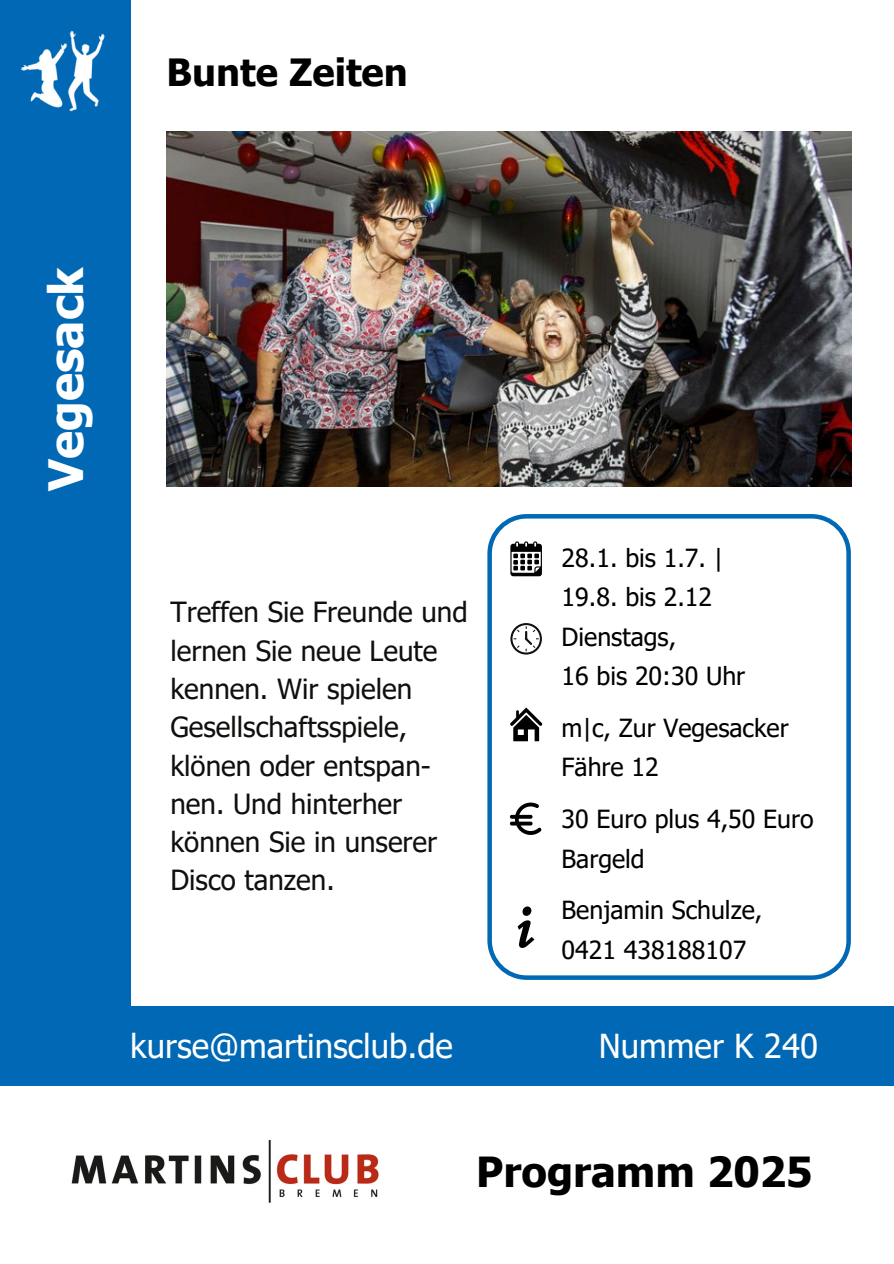
<style>
.page{position:relative;width:894px;height:1264px;background:#fff}
.page>*{position:absolute;margin:0;border:0;box-sizing:border-box;transform-origin:0 0}
.t1{font:700 47.25px "Tahoma";color:#fff}
.t2{font:700 41.4px "Tahoma";color:#000}
.t3{font:700 37.5px "Tahoma";color:#000}
.t4{font:33px "Tahoma";color:#fff}
.t5{font:27.75px/38.2px "Tahoma";color:#100f0d}
.t6{font:24.9px/39.3px "Tahoma";color:#000}
</style>
<div class="page">
<img style="left:71px;top:1139px;width:308px;height:64px">
<div style="left:0;top:0;width:130px;height:1085px;background:#0068b4"></div>
<div style="left:0;top:1006px;width:893px;height:79px;background:#0068b4"></div>
<svg style="left:487px;top:514px;width:363px;height:465px"></svg>
<svg style="left:510px;top:541px;width:31px;height:35px"></svg>
<svg style="left:510px;top:623px;width:31px;height:31px"></svg>
<svg style="left:510px;top:707px;width:32px;height:34px"></svg>
<svg style="left:509px;top:802px;width:32px;height:33px"></svg>
<svg style="left:517px;top:906px;width:17px;height:42px"></svg>
<img style="left:21px;top:30px;width:84px;height:82px">
<img style="left:166px;top:131px;width:684px;height:356px">
<h1 class="t3" style="left:166px;top:48px;width:243px">Bunte Zeiten</h1>
<p class="t1" style="left:36px;top:490px;width:226px;rotate:-90deg">Vegesack</p>
<p class="t5" style="left:170px;top:592px;width:299px">Treffen Sie Freunde und lernen Sie neue Leute kennen. Wir spielen<br>Gesellschaftsspiele, klönen oder entspan&shy;nen. Und hinterher können Sie in unserer<br>Disco tanzen.</p>
<p class="t4" style="left:130px;top:1024px;width:324px">kurse@martinsclub.de</p>
<p class="t6" style="left:561px;top:537px;width:163px">28.1. bis 1.7. |</p>
<p class="t6" style="left:561px;top:577px;width:152px">19.8. bis 2.12</p>
<p class="t6" style="left:561px;top:616px;width:116px">Dienstags,</p>
<p class="t6" style="left:561px;top:655px;width:185px">16 bis 20:30 Uhr</p>
<p class="t6" style="left:561px;top:707px;width:228px">m|c, Zur Vegesacker</p>
<p class="t6" style="left:561px;top:746px;width:99px">Fähre 12</p>
<p class="t6" style="left:561px;top:798px;width:253px">30 Euro plus 4,50 Euro<br>Bargeld</p>
<p class="t6" style="left:561px;top:889px;width:202px">Benjamin Schulze,</p>
<p class="t6" style="left:561px;top:929px;width:186px">0421 438188107</p>
<h2 class="t4" style="left:598px;top:1024px;width:221px">Nummer K 240</h2>
<p class="t2" style="left:476px;top:1145px;width:337px">Programm 2025</p>
</div>
